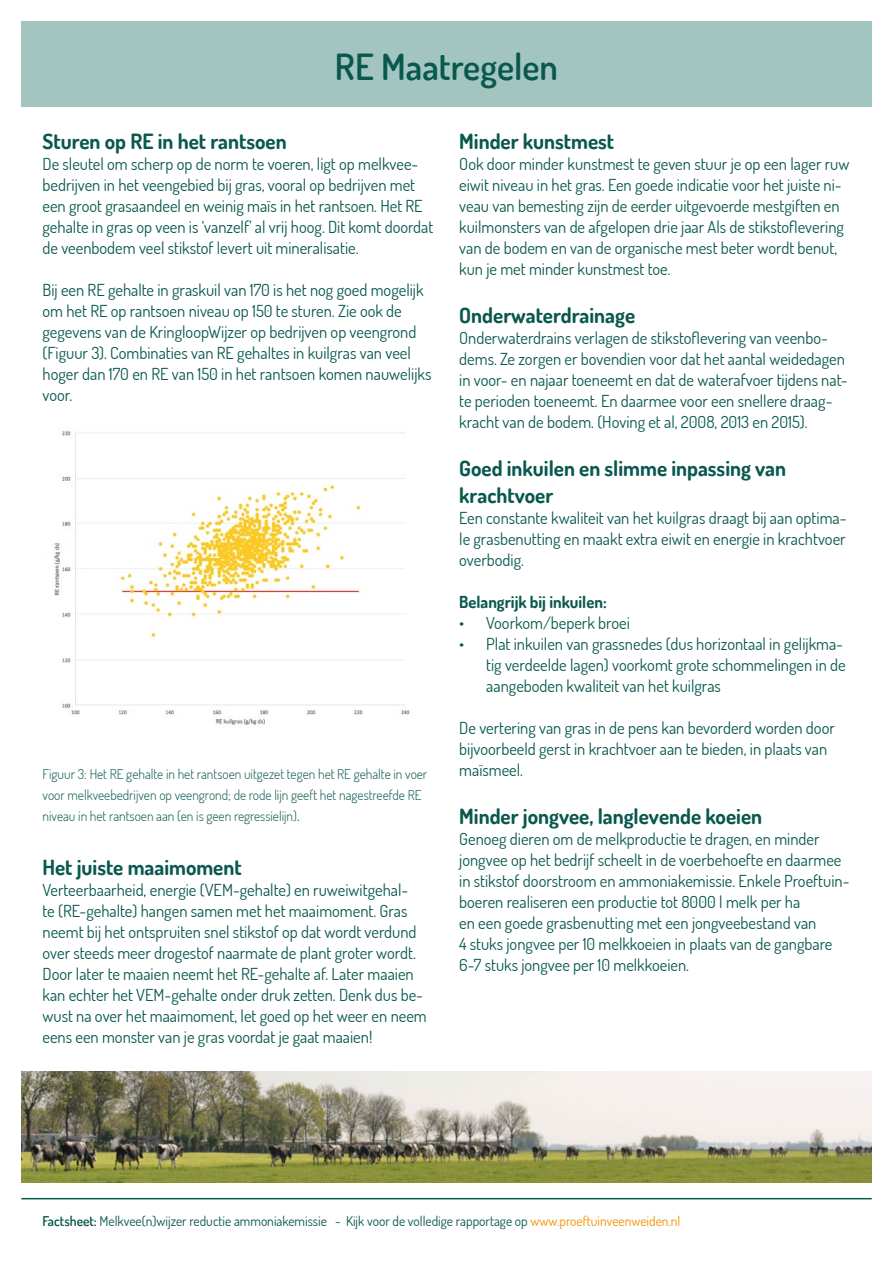
<style>
.page{position:relative;width:893px;height:1263px;background:#fff}
.page>*{position:absolute;margin:0;border:0;box-sizing:border-box;transform-origin:0 0}
.t1{font:600 36px "Dosis";color:#09584e}
.t2{font:700 21px/27px "Dosis";color:#09584e}
.t3{font:16.5px/21px "Dosis";color:#09584e}
.t4{font:700 16.5px "Dosis";color:#09584e}
.t5{font:300 13.5px/21px "Dosis";color:#09584e}
.t6{font:13.5px "Dosis";color:#09584e}
.s1{font-weight:400;font-size:15px}
.s2{font-weight:600}
.s3{color:#f39200}
</style>
<div class="page">
<hr style="left:21px;top:1198px;width:851px;height:1px;background:#09584e">
<div style="left:21px;top:21px;width:851px;height:85px;background:#a2c5bf"></div>
<img style="left:54px;top:431px;width:356px;height:294px">
<img style="left:22px;top:1071px;width:850px;height:111px">
<h1 class="t1" style="left:335px;top:43px;width:225px">RE Maatregelen</h1>
<p class="t2" style="left:43px;top:127px;width:246px">Sturen op RE in het rantsoen</p>
<p class="t3" style="left:43px;top:153px;width:392px">De sleutel om scherp op de norm te voeren, ligt op melkvee&shy;bedrijven in het veengebied bij gras, vooral op bedrijven met een groot grasaandeel en weinig maïs in het rantsoen. Het RE gehalte in gras op veen is ‘vanzelf’ al vrij hoog. Dit komt doordat de veenbodem veel stikstof levert uit mineralisatie.</p>
<p class="t3" style="left:43px;top:279px;width:390px">Bij een RE gehalte in graskuil van 170 is het nog goed mogelijk om het RE op rantsoen niveau op 150 te sturen. Zie ook de gegevens van de KringloopWijzer op bedrijven op veengrond (Figuur 3). Combinaties van RE gehaltes in kuilgras van veel hoger dan 170 en RE van 150 in het rantsoen komen nauwelijks voor.</p>
<p class="t5" style="left:43px;top:763px;width:386px">Figuur 3: Het RE gehalte in het rantsoen uitgezet tegen het RE gehalte in voer voor melkveebedrijven op veengrond; de rode lijn geeft het nagestreefde RE niveau in het rantsoen aan (en is geen regressielijn)<span class="s1">.</span></p>
<p class="t2" style="left:43px;top:853px;width:201px">Het juiste maaimoment</p>
<p class="t3" style="left:43px;top:879px;width:386px">Verteerbaarheid, energie (VEM-gehalte) en ruweiwitgehal-<br>te (RE-gehalte) hangen samen met het maaimoment. Gras neemt bij het ontspruiten snel stikstof op dat wordt verdund over steeds meer drogestof naarmate de plant groter wordt.<br>Door later te maaien neemt het RE-gehalte af. Later maaien kan echter het VEM-gehalte onder druk zetten. Denk dus be&shy;wust na over het maaimoment, let goed op het weer en neem eens een monster van je gras voordat je gaat maaien!</p>
<p class="t2" style="left:459px;top:127px;width:156px">Minder kunstmest</p>
<p class="t3" style="left:459px;top:153px;width:392px">Ook door minder kunstmest te geven stuur je op een lager ruw eiwit niveau in het gras. Een goede indicatie voor het juiste ni&shy;veau van bemesting zijn de eerder uitgevoerde mestgiften en kuilmonsters van de afgelopen drie jaar Als de stikstoflevering van de bodem en van de organische mest beter wordt benut, kun je met minder kunstmest toe.</p>
<p class="t2" style="left:459px;top:301px;width:177px">Onderwaterdrainage</p>
<p class="t3" style="left:459px;top:327px;width:390px">Onderwaterdrains verlagen de stikstoflevering van veenbo&shy;dems. Ze zorgen er bovendien voor dat het aantal weidedagen in voor- en najaar toeneemt en dat de waterafvoer tijdens nat&shy;te perioden toeneemt. En daarmee voor een snellere draag&shy;kracht van de bodem. (Hoving et al, 2008, 2013 en 2015).</p>
<p class="t2" style="left:459px;top:454px;width:328px">Goed inkuilen en slimme inpassing van krachtvoer</p>
<p class="t3" style="left:459px;top:507px;width:389px;text-align:justify">Een constante kwaliteit van het kuilgras draagt bij aan optima&shy;le grasbenutting en maakt extra eiwit en energie in krachtvoer overbodig.</p>
<p class="t4" style="left:459px;top:591px;width:149px">Belangrijk bij inkuilen:</p>
<p class="t3" style="left:459px;top:612px;width:172px">• Voorkom/beperk broei</p>
<p class="t3" style="left:486px;top:633px;width:361px;text-indent:-27px">• Plat inkuilen van grassnedes (dus horizontaal in gelijkma&shy;tig verdeelde lagen) voorkomt grote schommelingen in de aangeboden kwaliteit van het kuilgras</p>
<p class="t3" style="left:459px;top:717px;width:377px">De vertering van gras in de pens kan bevorderd worden door bijvoorbeeld gerst in krachtvoer aan te bieden, in plaats van maïsmeel.</p>
<p class="t2" style="left:459px;top:802px;width:304px">Minder jongvee, langlevende koeien</p>
<p class="t3" style="left:459px;top:828px;width:392px">Genoeg dieren om de melkproductie te dragen, en minder jongvee op het bedrijf scheelt in de voerbehoefte en daarmee in stikstof doorstroom en ammoniakemissie. Enkele Proeftuin&shy;boeren realiseren een productie tot 8000 l melk per ha<br>en een goede grasbenutting met een jongveebestand van<br>4 stuks jongvee per 10 melkkoeien in plaats van de gangbare 6-7 stuks jongvee per 10 melkkoeien.</p>
<p class="t6" style="left:43px;top:1212px;width:639px"><span class="s2">Factsheet:</span> Melkvee(n)wijzer reductie ammoniakemissie - Kijk voor de volledige rapportage op <span class="s3">www.proeftuinveenweiden.nl</span></p>
</div>
